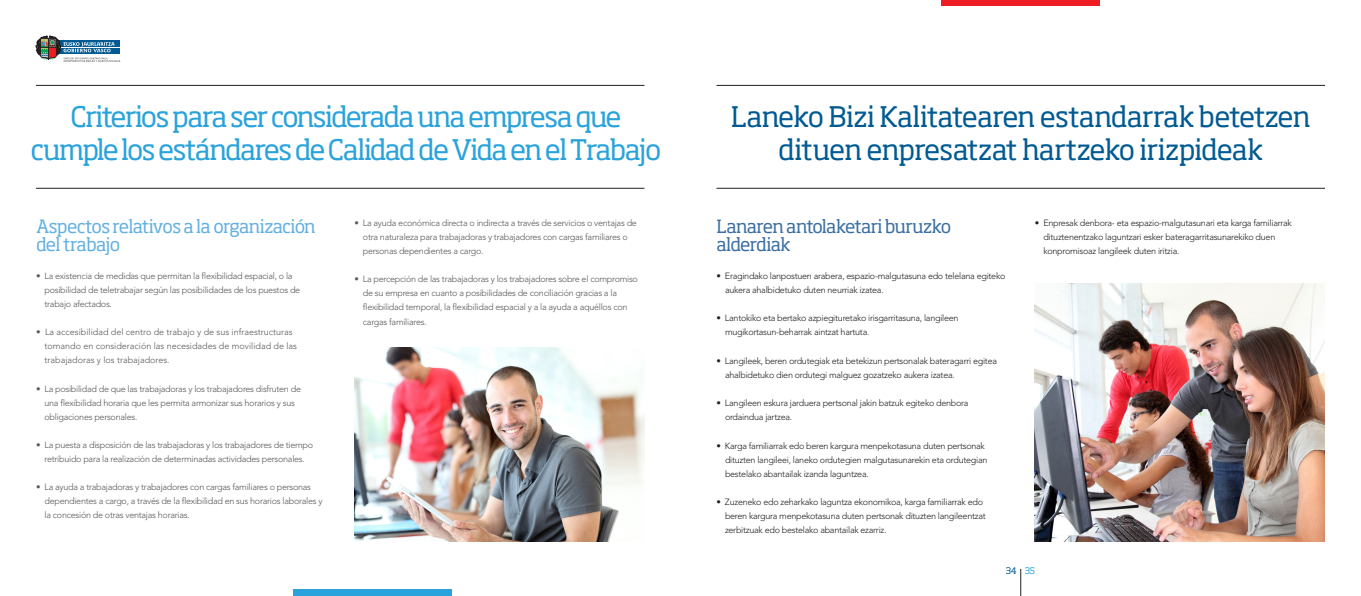
<style>
.page{position:relative;width:1361px;height:596px;background:#fff}
.page>*{position:absolute;margin:0;border:0;box-sizing:border-box;transform-origin:0 0}
.t1{font:28px/33.6px "Soho Pro";letter-spacing:-.065em;color:#2aa2db;text-align:center}
.t2{font:28px/33.6px "Soho Pro";letter-spacing:-.025em;color:#015a92;text-align:center}
.t3{font:18px/18px "Soho Pro";letter-spacing:-.035em;color:#64b0e1}
.t4{font:18px/18px "Soho Pro";letter-spacing:-.035em;color:#3b6fa2}
.t5{font:300 9px/14px "Avenir";letter-spacing:-.03em;color:#57585a}
.t6{font:300 9px/14px "Avenir";letter-spacing:-.03em;color:#231f20}
.t7{font:300 9px/14px "Avenir";color:#57585a}
.t8{font:9px "Soho Pro";color:#015a92}
.s1{color:#2aa2db}
</style>
<div class="page">
<svg style="left:36px;top:36px;width:85px;height:26px"></svg>
<div style="left:293px;top:589px;width:158px;height:6px;background:#2aa2db"></div>
<img style="left:354px;top:347px;width:290px;height:194px">
<hr style="left:36px;top:188px;width:608px;height:1px;background:#231f20">
<hr style="left:36px;top:85px;width:608px;height:1px;background:#231f20">
<svg style="left:1020px;top:568px;width:1px;height:27px"></svg>
<div style="left:941px;top:0;width:159px;height:6px;background:#ee1d23"></div>
<img style="left:1035px;top:283px;width:290px;height:258px">
<hr style="left:716px;top:188px;width:609px;height:1px;background:#231f20">
<hr style="left:716px;top:85px;width:609px;height:1px;background:#231f20">
<h1 class="t1" style="left:31px;top:98px;width:632px">Criterios para ser considerada una empresa que cumple los estándares de Calidad de Vida en el Trabajo</h1>
<h2 class="t3" style="left:36px;top:216px;width:281px">Aspectos relativos a la organización del trabajo</h2>
<p class="t5" style="left:45px;top:268px;width:257px;text-indent:-9px">• La existencia de medidas que permitan la flexibilidad espacial, o la posibilidad de teletrabajar según las posibilidades de los puestos de trabajo afectados.</p>
<p class="t7" style="left:45px;top:325px;width:254px;text-indent:-9px">• La accesibilidad del centro de trabajo y de sus infraestructuras tomando en consideración las necesidades de movilidad de las trabajadoras y los trabajadores.</p>
<p class="t5" style="left:45px;top:381px;width:258px;text-indent:-9px">• La posibilidad de que las trabajadoras y los trabajadores disfruten de una flexibilidad horaria que les permita armonizar sus horarios y sus obligaciones personales.</p>
<p class="t5" style="left:36px;top:438px;width:279px;text-align:center">• La puesta a disposición de las trabajadoras y los trabajadores de tiempo retribuido para la realización de determinadas actividades personales.</p>
<p class="t5" style="left:45px;top:480px;width:280px;text-indent:-9px">• La ayuda a trabajadoras y trabajadores con cargas familiares o personas dependientes a cargo, a través de la flexibilidad en sus horarios laborales y la concesión de otras ventajas horarias.</p>
<p class="t5" style="left:363px;top:215px;width:275px;text-indent:-9px">• La ayuda económica directa o indirecta a través de servicios o ventajas de otra naturaleza para trabajadoras y trabajadores con cargas familiares o personas dependientes a cargo.</p>
<p class="t5" style="left:363px;top:272px;width:276px;text-indent:-9px">• La percepción de las trabajadoras y los trabajadores sobre el compromiso de su empresa en cuanto a posibilidades de conciliación gracias a la flexibilidad temporal, la flexibilidad espacial y a la ayuda a aquéllos con cargas familiares.</p>
<h1 class="t2" style="left:731px;top:98px;width:581px">Laneko Bizi Kalitatearen estandarrak betetzen dituen enpresatzat hartzeko irizpideak</h1>
<h2 class="t4" style="left:716px;top:216px;width:236px">Lanaren antolaketari buruzko alderdiak</h2>
<p class="t6" style="left:725px;top:268px;width:282px;text-indent:-9px">• Eragindako lanpostuen arabera, espazio-malgutasuna edo telelana egiteko aukera ahalbidetuko duten neurriak izatea.</p>
<p class="t6" style="left:725px;top:311px;width:235px;text-indent:-9px">• Lantokiko eta bertako azpiegituretako irisgarritasuna, langileen mugikortasun-beharrak aintzat hartuta.</p>
<p class="t6" style="left:725px;top:353px;width:274px;text-indent:-9px">• Langileek, beren ordutegiak eta betekizun pertsonalak bateragarri egitea ahalbidetuko dien ordutegi malguez gozatzeko aukera izatea.</p>
<p class="t6" style="left:725px;top:396px;width:245px;text-indent:-9px">• Langileen eskura jarduera pertsonal jakin batzuk egiteko denbora ordaindua jartzea.</p>
<p class="t6" style="left:725px;top:438px;width:264px;text-indent:-9px">• Karga familiarrak edo beren kargura menpekotasuna duten pertsonak dituzten langileei, laneko ordutegien malgutasunarekin eta ordutegian bestelako abantailak izanda laguntzea.</p>
<p class="t6" style="left:725px;top:494px;width:262px;text-indent:-9px">• Zuzeneko edo zeharkako laguntza ekonomikoa, karga familiarrak edo beren kargura menpekotasuna duten pertsonak dituzten langileentzat zerbitzuak edo bestelako abantailak ezarriz.</p>
<p class="t6" style="left:1043px;top:215px;width:250px;text-indent:-9px">• Enpresak denbora- eta espazio-malgutasunari eta karga familiarrak dituztenentzako laguntzari esker bateragarritasunarekiko duen konpromisoaz langileek duten iritzia.</p>
<p class="t8" style="left:1005px;top:564px;width:31px">34 <span class="s1">35</span></p>
</div>
